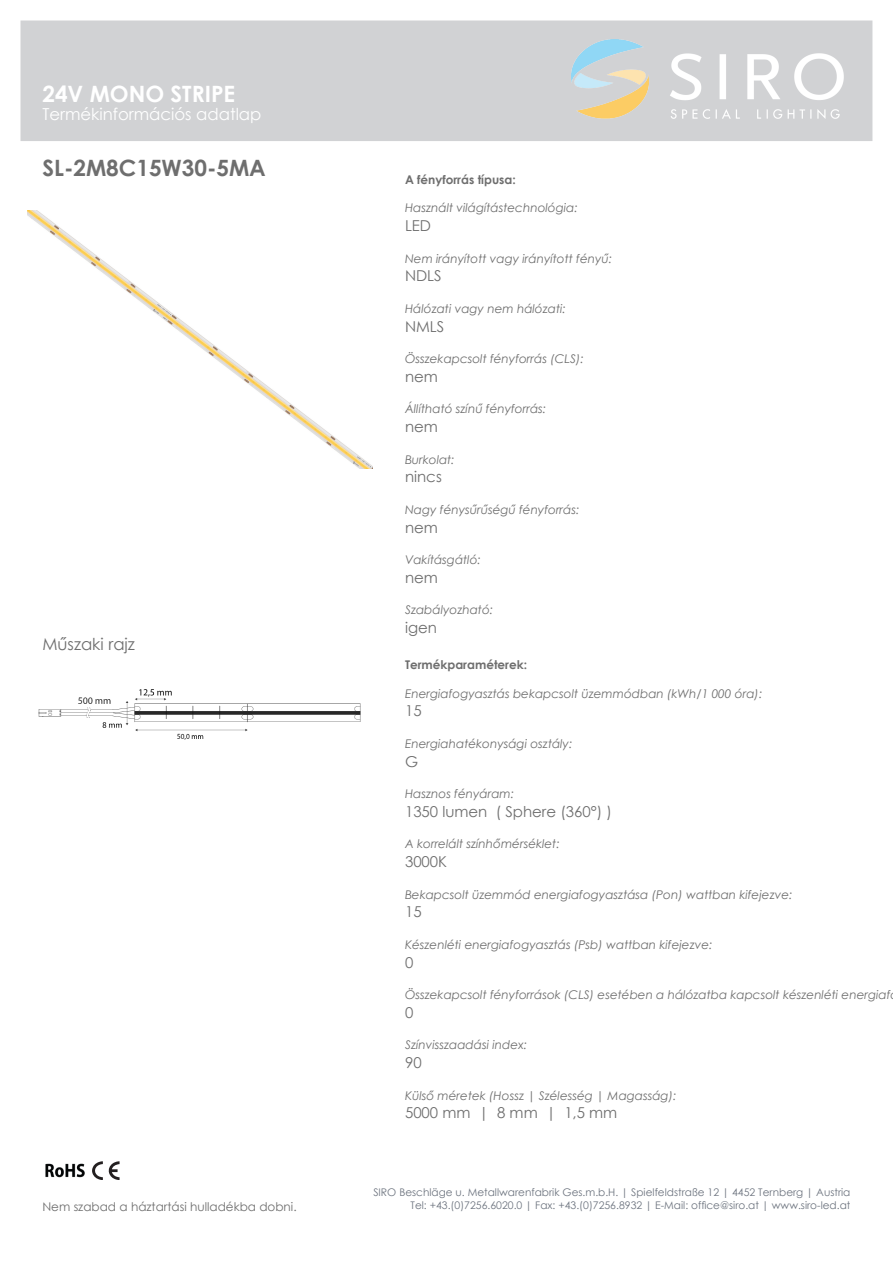
<style>
.page{position:relative;width:893px;height:1263px;background:#fff}
.page>*{position:absolute;margin:0;border:0;box-sizing:border-box;transform-origin:0 0}
.t1{font:700 22.5px "Century Gothic";color:#6e6e6e}
.t2{font:700 22.5px "Century Gothic";color:#fff}
.t3{font:16.5px "Century Gothic";color:#fff}
.t4{font:16.5px "Century Gothic";color:#6e6e6e}
.t5{font:15px "Century Gothic";color:#6e6e6e}
.t6{font:italic 12px "Century Gothic";color:#6e6e6e}
.t7{font:12px "Century Gothic";color:#6e6e6e}
.t8{font:700 12px "Century Gothic";color:#6e6e6e}
.t9{font:10.5px/12.6px "Century Gothic";color:#6d747f;text-align:right}
</style>
<div class="page">
<div style="left:21px;top:21px;width:851px;height:120px;background:#d1d2d4"></div>
<img style="left:571px;top:40px;width:272px;height:78px">
<img style="left:45px;top:1163px;width:40px;height:15px">
<svg style="left:92px;top:1161px;width:27px;height:19px"></svg>
<img style="left:27px;top:210px;width:345px;height:259px">
<img style="left:38px;top:689px;width:323px;height:51px">
<h1 class="t2" style="left:42px;top:80px;width:194px">24V MONO STRIPE</h1>
<h2 class="t3" style="left:42px;top:104px;width:221px">Termékinformációs adatlap</h2>
<h1 class="t1" style="left:42px;top:154px;width:225px">SL-2M8C15W30-5MA</h1>
<h2 class="t4" style="left:42px;top:633px;width:94px">Műszaki rajz</h2>
<p class="t7" style="left:42px;top:1199px;width:256px">Nem szabad a háztartási hulladékba dobni.</p>
<p class="t8" style="left:405px;top:172px;width:112px">A fényforrás típusa:</p>
<p class="t6" style="left:405px;top:201px;width:174px">Használt világítástechnológia:</p>
<p class="t5" style="left:405px;top:216px;width:28px">LED</p>
<p class="t6" style="left:405px;top:251px;width:209px">Nem irányított vagy irányított fényű:</p>
<p class="t5" style="left:405px;top:267px;width:38px">NDLS</p>
<p class="t6" style="left:405px;top:301px;width:162px">Hálózati vagy nem hálózati:</p>
<p class="t5" style="left:405px;top:317px;width:41px">NMLS</p>
<p class="t6" style="left:405px;top:351px;width:180px">Összekapcsolt fényforrás (CLS):</p>
<p class="t5" style="left:405px;top:367px;width:34px">nem</p>
<p class="t6" style="left:405px;top:402px;width:143px">Állítható színű fényforrás:</p>
<p class="t5" style="left:405px;top:417px;width:34px">nem</p>
<p class="t6" style="left:405px;top:452px;width:51px">Burkolat:</p>
<p class="t5" style="left:405px;top:468px;width:38px">nincs</p>
<p class="t6" style="left:405px;top:502px;width:176px">Nagy fénysűrűségű fényforrás:</p>
<p class="t5" style="left:405px;top:518px;width:34px">nem</p>
<p class="t6" style="left:405px;top:552px;width:77px">Vakításgátló:</p>
<p class="t5" style="left:405px;top:568px;width:34px">nem</p>
<p class="t6" style="left:405px;top:603px;width:90px">Szabályozható:</p>
<p class="t5" style="left:405px;top:618px;width:33px">igen</p>
<p class="t8" style="left:405px;top:657px;width:124px">Termékparaméterek:</p>
<p class="t6" style="left:405px;top:686px;width:359px">Energiafogyasztás bekapcsolt üzemmódban (kWh/1 000 óra):</p>
<p class="t5" style="left:405px;top:702px;width:18px">15</p>
<p class="t6" style="left:405px;top:736px;width:169px">Energiahatékonysági osztály:</p>
<p class="t5" style="left:405px;top:752px;width:15px">G</p>
<p class="t6" style="left:405px;top:786px;width:111px">Hasznos fényáram:</p>
<p class="t5" style="left:405px;top:802px;width:208px">1350 lumen ( Sphere (360°) )</p>
<p class="t6" style="left:405px;top:837px;width:156px">A korrelált színhőmérséklet:</p>
<p class="t5" style="left:405px;top:852px;width:44px">3000K</p>
<p class="t6" style="left:405px;top:887px;width:389px">Bekapcsolt üzemmód energiafogyasztása (Pon) wattban kifejezve:</p>
<p class="t5" style="left:405px;top:903px;width:18px">15</p>
<p class="t6" style="left:405px;top:937px;width:309px">Készenléti energiafogyasztás (Psb) wattban kifejezve:</p>
<p class="t5" style="left:405px;top:953px;width:10px">0</p>
<p class="t6" style="left:405px;top:987px;width:487px">Összekapcsolt fényforrások (CLS) esetében a hálózatba kapcsolt készenléti energiaf</p>
<p class="t5" style="left:405px;top:1003px;width:10px">0</p>
<p class="t6" style="left:405px;top:1038px;width:124px">Színvisszaadási index:</p>
<p class="t5" style="left:405px;top:1053px;width:18px">90</p>
<p class="t6" style="left:405px;top:1088px;width:273px">Külső méretek (Hossz | Szélesség | Magasság):</p>
<p class="t5" style="left:405px;top:1104px;width:214px">5000 mm | 8 mm | 1,5 mm</p>
<p class="t9" style="left:373px;top:1186px;width:479px">SIRO Beschläge u. Metallwarenfabrik Ges.m.b.H. | Spielfeldstraße 12 | 4452 Ternberg | Austria<br>Tel: +43.(0)7256.6020.0 | Fax: +43.(0)7256.8932 | E-Mail: office@siro.at | www.siro-led.at</p>
</div>
